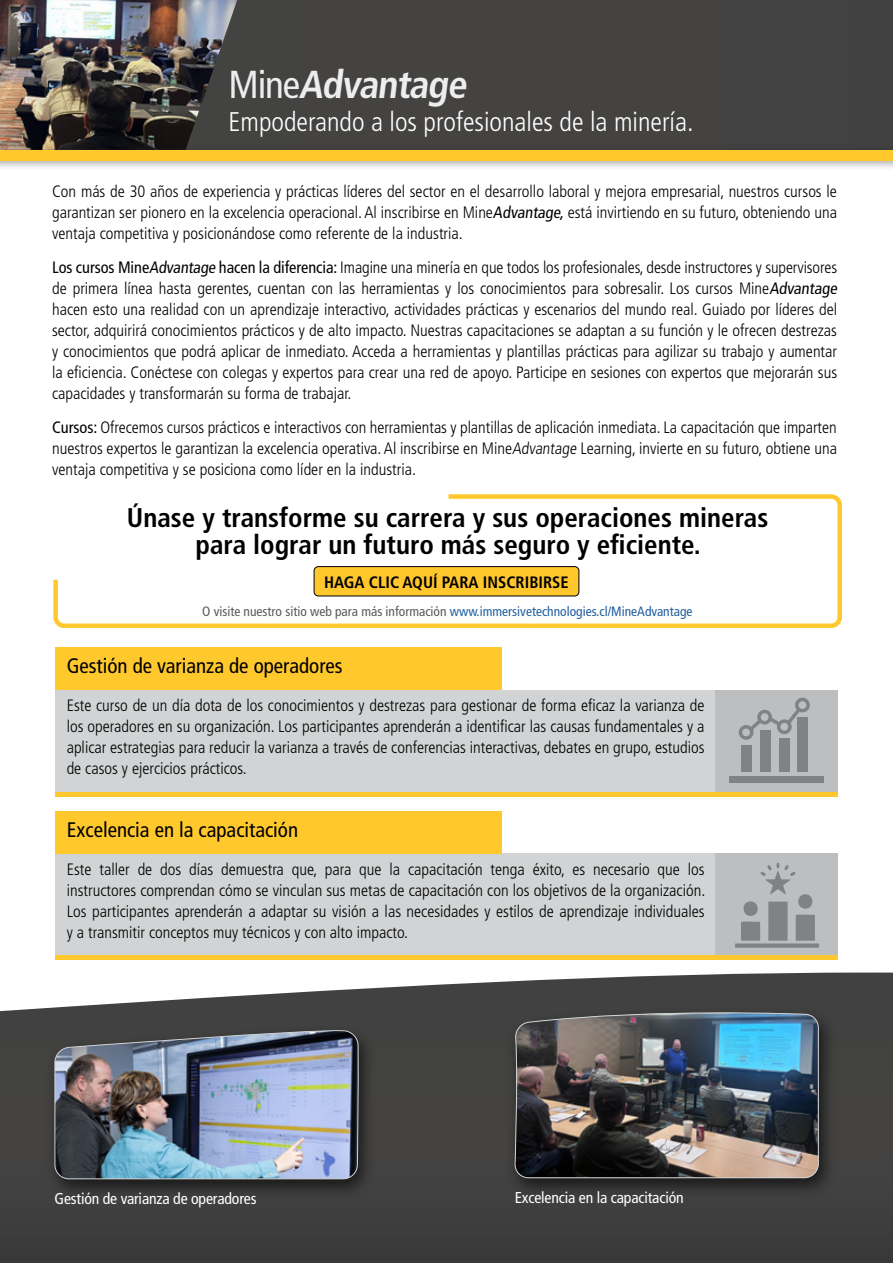
<style>
.page{position:relative;width:893px;height:1263px;background:#fff}
.page>*{position:absolute;margin:0;border:0;box-sizing:border-box;transform-origin:0 0}
.t1{font:700 condensed 39px "Frutiger LT Std";color:#ededee}
.t2{font:700 condensed 27px/27px "Frutiger LT Std";color:#000;text-align:center}
.t3{font:300 condensed 27px "Frutiger LT Std";color:#fff}
.t4{font:condensed 21px "Frutiger LT Std";color:#000}
.t5{font:300 condensed 16.5px/21px "Frutiger LT Std";color:#000;text-align:justify}
.t6{font:700 condensed 16.5px "Frutiger LT Std";color:#000}
.t7{font:condensed 15.75px "Frutiger LT Std";letter-spacing:-.01em;color:#fff}
.t8{font:condensed 13.5px "Frutiger LT Std";color:#215e9e}
.s1{font-weight:400}
.s2{color:#58595b}
</style>
<div class="page">
<svg style="left:0;top:972px;width:893px;height:291px;background:#525151"></svg>
<div style="left:0;top:0;width:893px;height:150px;background:#444342"></div>
<div style="left:0;top:144px;width:893px;height:27px;background:#000;opacity:.35"></div>
<div style="left:0;top:150px;width:893px;height:11px;background:#ffc82c"></div>
<img style="left:0;top:0;width:237px;height:150px">
<div style="left:44px;top:1023px;width:333px;height:177px;background:#000;opacity:.63"></div>
<img style="left:54px;top:1028px;width:305px;height:151px">
<div style="left:505px;top:1005px;width:332px;height:194px;background:#000;opacity:.63"></div>
<img style="left:515px;top:1008px;width:304px;height:170px">
<div style="left:55px;top:690px;width:782px;height:106px;background:#d1d3d4"></div>
<div style="left:55px;top:647px;width:447px;height:43px;background:#ffc82c"></div>
<div style="left:715px;top:690px;width:122px;height:102px;background:#bcbec0"></div>
<div style="left:729px;top:776px;width:94px;height:7px;background:#808285"></div>
<div style="left:741px;top:745px;width:10px;height:27px;background:#808285"></div>
<div style="left:760px;top:730px;width:10px;height:42px;background:#808285"></div>
<div style="left:779px;top:738px;width:10px;height:34px;background:#808285"></div>
<div style="left:798px;top:717px;width:10px;height:55px;background:#808285"></div>
<svg style="left:739px;top:698px;width:71px;height:42px"></svg>
<div style="left:55px;top:854px;width:660px;height:102px;background:#d1d3d4"></div>
<div style="left:55px;top:811px;width:447px;height:43px;background:#ffc82c"></div>
<div style="left:715px;top:854px;width:123px;height:102px;background:#bcbec0"></div>
<div style="left:735px;top:943px;width:84px;height:5px;background:#808285"></div>
<svg style="left:741px;top:862px;width:74px;height:79px"></svg>
<svg style="left:53px;top:494px;width:789px;height:134px"></svg>
<div style="left:314px;top:567px;width:265px;height:29px;background:#ffc72b;border-radius:4px"></div>
<div style="left:314px;top:566px;width:265px;height:30px;border:1px solid #000;border-radius:4px"></div>
<hr style="left:55px;top:792px;width:782px;height:4px;background:#ffc82c">
<hr style="left:55px;top:956px;width:783px;height:4px;background:#ffc82c">
<h1 class="t1" style="left:228px;top:61px;width:245px"><span class="s1">Mine</span>Advantage</h1>
<h2 class="t3" style="left:228px;top:106px;width:467px">Empoderando a los profesionales de la minería.</h2>
<p class="t5" style="left:52px;top:181px;width:786px">Con más de 30 años de experiencia y prácticas líderes del sector en el desarrollo laboral y mejora empresarial, nuestros cursos le garantizan ser pionero en la excelencia operacional. Al inscribirse en Mine<span class="s1">Advantage,</span> está invirtiendo en su futuro, obteniendo una ventaja competitiva y posicionándose como referente de la industria.</p>
<p class="t5" style="left:52px;top:257px;width:789px;text-align:left"><span class="s1">Los cursos MineAdvantage hacen la diferencia:</span> Imagine una minería en que todos los profesionales, desde instructores y supervisores de primera línea hasta gerentes, cuentan con las herramientas y los conocimientos para sobresalir. Los cursos Mine<span class="s1">Advantage </span>hacen esto una realidad con un aprendizaje interactivo, actividades prácticas y escenarios del mundo real. Guiado por líderes del sector, adquirirá conocimientos prácticos y de alto impacto. Nuestras capacitaciones se adaptan a su función y le ofrecen destrezas y conocimientos que podrá aplicar de inmediato. Acceda a herramientas y plantillas prácticas para agilizar su trabajo y aumentar la eficiencia. Conéctese con colegas y expertos para crear una red de apoyo. Participe en sesiones con expertos que mejorarán sus capacidades y transformarán su forma de trabajar.</p>
<p class="t5" style="left:52px;top:417px;width:786px"><span class="s1">Cursos:</span> Ofrecemos cursos prácticos e interactivos con herramientas y plantillas de aplicación inmediata. La capacitación que imparten nuestros expertos le garantizan la excelencia operativa. Al inscribirse en MineAdvantage Learning, invierte en su futuro, obtiene una ventaja competitiva y se posiciona como líder en la industria.</p>
<h2 class="t2" style="left:127px;top:504px;width:643px">Únase y transforme su carrera y sus operaciones mineras para lograr un futuro más seguro y eficiente.</h2>
<p class="t6" style="left:324px;top:572px;width:246px">HAGA CLIC AQUÍ PARA INSCRIBIRSE</p>
<p class="t8" style="left:202px;top:603px;width:492px"><span class="s2">O visite nuestro sitio web para más información</span> www.immersivetechnologies.cl/MineAdvantage</p>
<p class="t4" style="left:67px;top:654px;width:278px">Gestión de varianza de operadores</p>
<p class="t5" style="left:67px;top:695px;width:639px">Este curso de un día dota de los conocimientos y destrezas para gestionar de forma eficaz la varianza de los operadores en su organización. Los participantes aprenderán a identificar las causas fundamentales y a aplicar estrategias para reducir la varianza a través de conferencias interactivas, debates en grupo, estudios de casos y ejercicios prácticos.</p>
<p class="t4" style="left:67px;top:818px;width:233px">Excelencia en la capacitación</p>
<p class="t5" style="left:67px;top:859px;width:640px">Este taller de dos días demuestra que, para que la capacitación tenga éxito, es necesario que los instructores comprendan cómo se vinculan sus metas de capacitación con los objetivos de la organización.<br>Los participantes aprenderán a adaptar su visión a las necesidades y estilos de aprendizaje individuales y a transmitir conceptos muy técnicos y con alto impacto.</p>
<p class="t7" style="left:55px;top:1189px;width:203px">Gestión de varianza de operadores</p>
<p class="t7" style="left:515px;top:1188px;width:171px">Excelencia en la capacitación</p>
</div>
